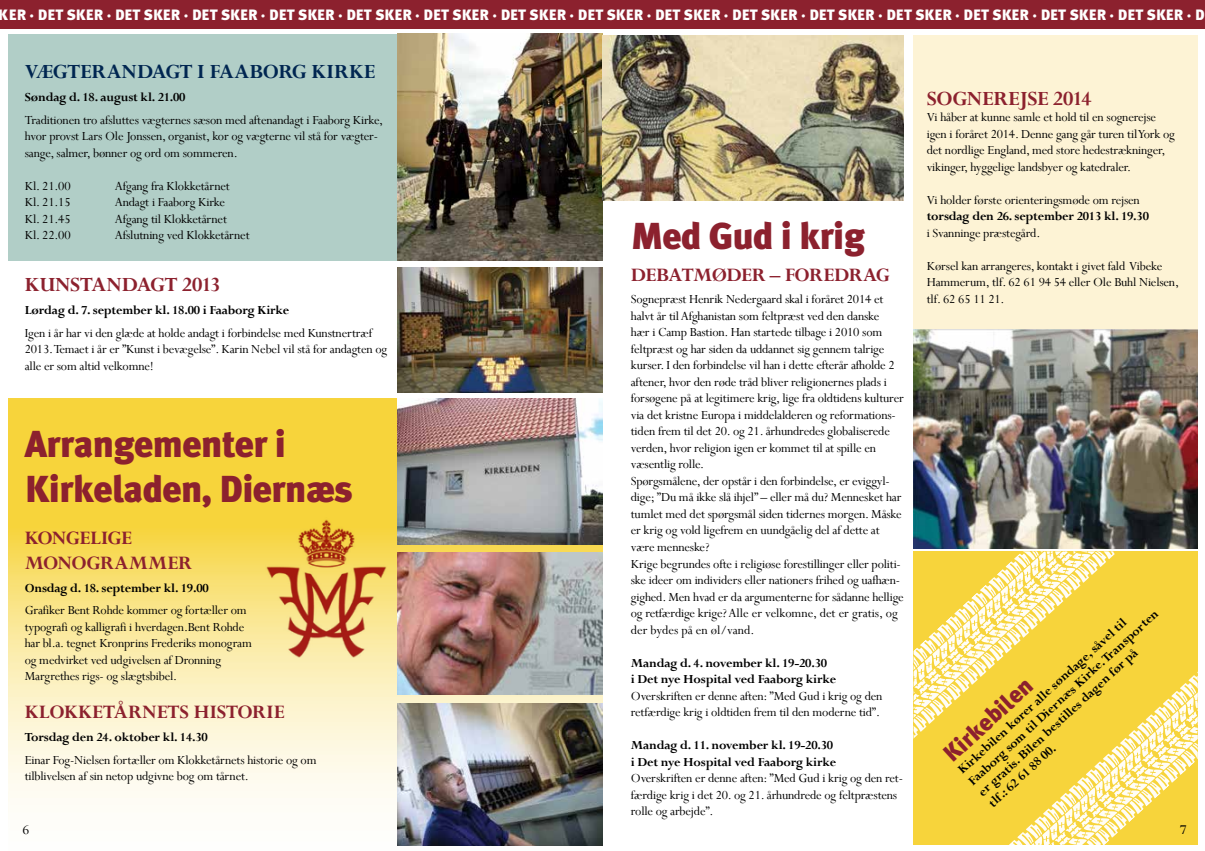
<style>
.page{position:relative;width:1205px;height:851px;background:#fff}
.page>*{position:absolute;margin:0;border:0;box-sizing:border-box;transform-origin:0 0}
.t1{font:900 37.5px/45px "Meta Plus";letter-spacing:-.015em;color:#8c212e}
.t2{font:900 23.75px "Meta Plus";color:#8c212e}
.t3{font:700 22.5px "Perpetua";letter-spacing:-.005em;color:#8c212e}
.t4{font:700 22.5px "Perpetua";letter-spacing:.005em;color:#002651}
.t5{font:700 21.25px/25px "Perpetua";letter-spacing:-.015em;color:#8c212e}
.t6{font:900 15px "Meta Plus";color:#fff}
.t7{font:15px "Perpetua";color:#000}
.t8{font:13.75px/16.5px "Perpetua";letter-spacing:-.015em;color:#000}
.t9{font:700 13.75px/15.2px "Perpetua";letter-spacing:-.015em;color:#000}
</style>
<div class="page">
<div style="left:913px;top:551px;width:285px;height:293px;background:#f7d43b"></div>
<svg style="left:913px;top:551px;width:202px;height:188px"></svg>
<svg style="left:987px;top:659px;width:211px;height:185px"></svg>
<div style="left:8px;top:34px;width:594px;height:226px;background:#b1cec7"></div>
<img style="left:397px;top:34px;width:205px;height:226px">
<img style="left:397px;top:267px;width:205px;height:125px">
<div style="left:913px;top:35px;width:285px;height:513px;background:#fdf3d5"></div>
<img style="left:913px;top:330px;width:285px;height:218px">
<svg style="left:8px;top:399px;width:594px;height:447px"></svg>
<div style="left:0;top:0;width:1205px;height:29px;background:#8c212e"></div>
<img style="left:397px;top:399px;width:205px;height:145px">
<img style="left:397px;top:553px;width:205px;height:141px">
<img style="left:397px;top:703px;width:205px;height:141px">
<img style="left:602px;top:35px;width:302px;height:166px">
<img style="left:266px;top:517px;width:122px;height:142px">
<p class="t6" style="left:-10px;top:6px;width:11px">KER</p>
<p class="t6" style="left:30px;top:6px;width:48px">· DET SKER</p>
<p class="t6" style="left:107px;top:6px;width:48px">· DET SKER</p>
<p class="t6" style="left:184px;top:6px;width:48px">· DET SKER</p>
<p class="t6" style="left:261px;top:6px;width:48px">· DET SKER</p>
<p class="t6" style="left:338px;top:6px;width:48px">· DET SKER</p>
<p class="t6" style="left:415px;top:6px;width:48px">· DET SKER</p>
<p class="t6" style="left:492px;top:6px;width:48px">· DET SKER</p>
<p class="t6" style="left:569px;top:6px;width:48px">· DET SKER</p>
<p class="t6" style="left:647px;top:6px;width:48px">· DET SKER</p>
<p class="t6" style="left:724px;top:6px;width:48px">· DET SKER</p>
<p class="t6" style="left:801px;top:6px;width:48px">· DET SKER</p>
<p class="t6" style="left:878px;top:6px;width:48px">· DET SKER</p>
<p class="t6" style="left:955px;top:6px;width:48px">· DET SKER</p>
<p class="t6" style="left:1032px;top:6px;width:48px">· DET SKER</p>
<p class="t6" style="left:1109px;top:6px;width:48px">· DET SKER</p>
<p class="t6" style="left:1186px;top:6px;width:19px">· D</p>
<h3 class="t4" style="left:25px;top:57px;width:240px">Vægterandagt i Faaborg</h3>
<h3 class="t4" style="left:311px;top:57px;width:65px">Kirke</h3>
<p class="t9" style="left:25px;top:89px;width:162px">Søndag d. 18. august kl. 21.00</p>
<p class="t8" style="left:25px;top:111px;width:360px">Traditionen tro afsluttes vægternes sæson med aftenandagt i Faaborg Kirke, hvor provst Lars Ole Jonssen, organist, kor og vægterne vil stå for vægter&shy;sange, salmer, bønner og ord om sommeren.</p>
<p class="t8" style="left:25px;top:177px;width:47px">Kl. 21.00</p>
<p class="t8" style="left:115px;top:177px;width:117px">Afgang fra Klokketårnet</p>
<p class="t8" style="left:25px;top:193px;width:47px">Kl. 21.15</p>
<p class="t8" style="left:115px;top:193px;width:112px">Andagt i Faaborg Kirke</p>
<p class="t8" style="left:25px;top:210px;width:47px">Kl. 21.45</p>
<p class="t8" style="left:115px;top:210px;width:114px">Afgang til Klokketårnet</p>
<p class="t8" style="left:25px;top:226px;width:47px">Kl. 22.00</p>
<p class="t8" style="left:115px;top:226px;width:136px">Afslutning ved Klokketårnet</p>
<h3 class="t3" style="left:25px;top:270px;width:197px">Kunstandagt 2013</h3>
<p class="t9" style="left:25px;top:302px;width:266px">Lørdag d. 7. september kl. 18.00 i Faaborg Kirke</p>
<p class="t8" style="left:25px;top:324px;width:364px">Igen i år har vi den glæde at holde andagt i forbindelse med Kunstnertræf<br>2013. Temaet i år er ”Kunst i bevægelse”. Karin Nebel vil stå for andagten og alle er som altid velkomne!</p>
<h1 class="t1" style="left:25px;top:421px;width:329px">ARRANGEMENTER I<br>KIRKELADEN, DIERNÆS</h1>
<h3 class="t5" style="left:25px;top:525px;width:108px">KONGELIGE<br>MONOGRAMME</h3>
<h3 class="t5" style="left:178px;top:550px;width:15px">R</h3>
<p class="t9" style="left:25px;top:579px;width:185px">Onsdag d. 18. september kl. 19.00</p>
<p class="t8" style="left:25px;top:602px;width:229px">Grafiker Bent Rohde kommer og fortæller om typografi og kalligrafi i hverdagen.Bent Rohde har bl.a. tegnet Kronprins Frederiks monogram og medvirket ved udgivelsen af Dronning Margrethes rigs- og slægtsbibel.</p>
<h3 class="t5" style="left:25px;top:699px;width:260px">KLOKKETÅRNETS HISTORIE</h3>
<p class="t9" style="left:25px;top:728px;width:185px">Torsdag den 24. oktober kl. 14.30</p>
<p class="t8" style="left:25px;top:751px;width:293px">Einar Fog-Nielsen fortæller om Klokketårnets historie og om tilblivelsen af sin netop udgivne bog om tårnet.</p>
<h1 class="t1" style="left:631px;top:214px;width:236px">MED GUD I KRIG</h1>
<h3 class="t5" style="left:631px;top:261px;width:257px">Debatmøder – foredrag</h3>
<p class="t8" style="left:631px;top:291px;width:274px">Sognepræst Henrik Nedergaard skal i foråret 2014 et halvt år til Afghanistan som feltpræst ved den danske<br>hær i Camp Bastion. Han startede tilbage i 2010 som feltpræst og har siden da uddannet sig gennem talrige kurser. I den forbindelse vil han i dette efterår afholde 2 aftener, hvor den røde tråd bliver religionernes plads i forsøgene på at legitimere krig, lige fra oldtidens kulturer via det kristne Europa i middelalderen og reformations&shy;tiden frem til det 20. og 21. århundredes globaliserede verden, hvor religion igen er kommet til at spille en væsentlig rolle.<br>Spørgsmålene, der opstår i den forbindelse, er eviggyl&shy;dige; ”Du må ikke slå ihjel” – eller må du? Mennesket har tumlet med det spørgsmål siden tidernes morgen. Måske er krig og vold ligefrem en uundgåelig del af dette at være menneske?<br>Krige begrundes ofte i religiøse forestillinger eller politi&shy;ske ideer om individers eller nationers frihed og uafhæn&shy;gighed. Men hvad er da argumenterne for sådanne hellige og retfærdige krige? Alle er velkomne, det er gratis, og der bydes på en øl/vand.</p>
<p class="t9" style="left:631px;top:654px;width:207px;line-height:16.5px">Mandag d. 4. november kl. 19-20.30<br>i Det nye Hospital ved Faaborg kirke</p>
<p class="t8" style="left:631px;top:687px;width:253px">Overskriften er denne aften: ”Med Gud i krig og den retfærdige krig i oldtiden frem til den moderne tid”.</p>
<p class="t9" style="left:631px;top:736px;width:207px;line-height:16.5px">Mandag d. 11. november kl. 19-20.30 i Det nye Hospital ved Faaborg kirke</p>
<p class="t8" style="left:631px;top:769px;width:274px">Overskriften er denne aften: ”Med Gud i krig og den ret&shy;færdige krig i det 20. og 21. århundrede og feltpræstens rolle og arbejde”.</p>
<h3 class="t3" style="left:927px;top:84px;width:166px">Sognerejse 2014</h3>
<p class="t8" style="left:927px;top:109px;width:250px">Vi håber at kunne samle et hold til en sognerejse igen i foråret 2014. Denne gang går turen til York og det nordlige England, med store hedestrækninger, vikinger, hyggelige landsbyer og katedraler.</p>
<p class="t8" style="left:927px;top:191px;width:215px">Vi holder første orienteringsmøde om rejsen</p>
<p class="t9" style="left:927px;top:208px;width:224px">torsdag den 26. september 2013 kl. 19.30</p>
<p class="t8" style="left:927px;top:224px;width:115px">i Svanninge præstegård.</p>
<p class="t8" style="left:927px;top:257px;width:254px">Kørsel kan arrangeres, kontakt i givet fald Vibeke<br>Hammerum, tlf. 62 61 94 54 eller Ole Buhl Nielsen, tlf. 62 65 11 21.</p>
<p class="t9" style="left:954px;top:764px;width:256px;rotate:-42deg">Kirkebilen kører alle søndage, såvel til Faaborg som til Diernæs Kirke. Transporten er gratis. Bilen bestilles dagen før på<br>tlf.: 62 61 88 00.</p>
<h2 class="t2" style="left:937px;top:746px;width:113px;rotate:-42deg">KIRKEBILEN</h2>
<p class="t7" style="left:23px;top:819px;width:8px">6</p>
<p class="t7" style="left:1180px;top:819px;width:8px">7</p>
</div>
